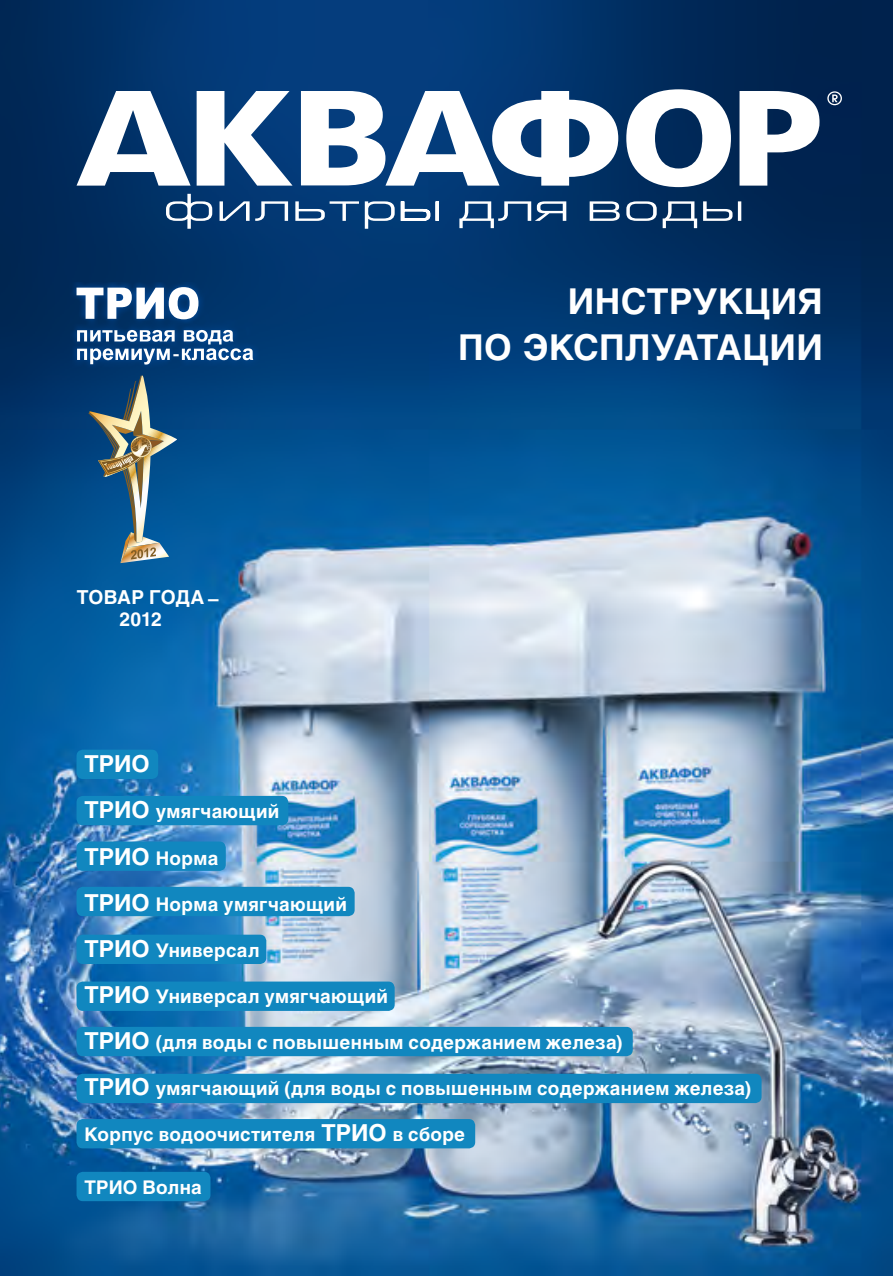
<style>
.page{position:relative;width:893px;height:1276px;background:#fff}
.page>*{position:absolute;margin:0;border:0;box-sizing:border-box;transform-origin:0 0}
.t1{font:700 35.32px/45.9px "Helios";letter-spacing:.01em;color:#fff;text-align:right}
.t2{font:700 23.18px "Helios C";color:#fff}
.t3{font:700 19.12px/21.4px "Helios";letter-spacing:-.005em;color:#fff}
.t4{font:700 18.68px "Helios C";letter-spacing:.02em;color:#fff}
.t5{font:700 18.68px "Helios";color:#fff}
.s1{font-size:18.68px}
.s2{font-size:23.18px}
</style>
<div class="page">
<img style="left:0;top:0;width:893px;height:1276px">
<svg style="left:166px;top:194px;width:575px;height:35px;background:#2c5784"></svg>
<svg style="left:77px;top:91px;width:114px;height:95px"></svg>
<svg style="left:197px;top:91px;width:96px;height:95px"></svg>
<svg style="left:626px;top:89px;width:105px;height:98px"></svg>
<svg style="left:739px;top:91px;width:80px;height:95px"></svg>
<svg style="left:301px;top:91px;width:317px;height:95px"></svg>
<svg style="left:827px;top:91px;width:15px;height:14px"></svg>
<svg style="left:71px;top:282px;width:189px;height:88px;background:#00356d"></svg>
<svg style="left:77px;top:287px;width:121px;height:32px"></svg>
<svg style="left:77px;top:330px;width:98px;height:12px"></svg>
<svg style="left:77px;top:348px;width:93px;height:16px"></svg>
<svg style="left:182px;top:330px;width:71px;height:30px"></svg>
<svg style="left:88px;top:376px;width:89px;height:187px;background:#416c88"></svg>
<div style="left:77px;top:749px;width:81px;height:30px;background:#1187bf;border-radius:6px"></div>
<div style="left:77px;top:796px;width:211px;height:29px;background:#1187bf;border-radius:6px"></div>
<div style="left:77px;top:934px;width:189px;height:30px;background:#1187bf;border-radius:6px"></div>
<div style="left:77px;top:841px;width:149px;height:30px;background:#1187bf;border-radius:6px"></div>
<div style="left:77px;top:981px;width:318px;height:30px;background:#1187bf;border-radius:6px"></div>
<div style="left:77px;top:887px;width:278px;height:29px;background:#1187bf;border-radius:6px"></div>
<div style="left:77px;top:1027px;width:556px;height:29px;background:#1187bf;border-radius:6px"></div>
<div style="left:77px;top:1073px;width:685px;height:30px;background:#1187bf;border-radius:6px"></div>
<div style="left:77px;top:1119px;width:398px;height:29px;background:#1187bf;border-radius:6px"></div>
<div style="left:77px;top:1171px;width:133px;height:30px;background:#1187bf;border-radius:6px"></div>
<p class="t5" style="left:173px;top:342px;width:8px">-</p>
<p class="t3" style="left:120px;top:586px;width:101px;text-indent:-43px">ТОВАР ГОДА <span class="s1">–<br></span>2012</p>
<h1 class="t1" style="left:458px;top:279px;width:366px">ИНСТРУКЦИЯ<br>ПО ЭКСПЛУАТАЦИИ</h1>
<p class="t2" style="left:85px;top:750px;width:67px">Трио</p>
<p class="t4" style="left:85px;top:801px;width:196px"><span class="s2">Трио</span> умягчающий</p>
<p class="t4" style="left:85px;top:847px;width:135px"><span class="s2">Трио</span> Норма</p>
<p class="t4" style="left:85px;top:893px;width:264px"><span class="s2">Трио</span> Норма умягчающий</p>
<p class="t2" style="left:85px;top:935px;width:32px">ТРИО</p>
<p class="t4" style="left:156px;top:939px;width:105px">Универсал</p>
<p class="t2" style="left:85px;top:981px;width:32px">ТРИО</p>
<p class="t4" style="left:156px;top:985px;width:234px">Универсал умягчающий</p>
<p class="t2" style="left:85px;top:1027px;width:32px">ТРИО</p>
<p class="t4" style="left:156px;top:1031px;width:468px">(для воды с повышенным содержанием железа)</p>
<p class="t2" style="left:85px;top:1073px;width:32px">ТРИО</p>
<p class="t4" style="left:156px;top:1077px;width:597px">умягчающий (для воды с повышенным содержанием железа)</p>
<p class="t4" style="left:85px;top:1124px;width:382px">Корпус водоочистителя <span class="s2">Трио</span> в сборе</p>
<p class="t4" style="left:85px;top:1176px;width:119px">Трио Волна</p>
</div>
